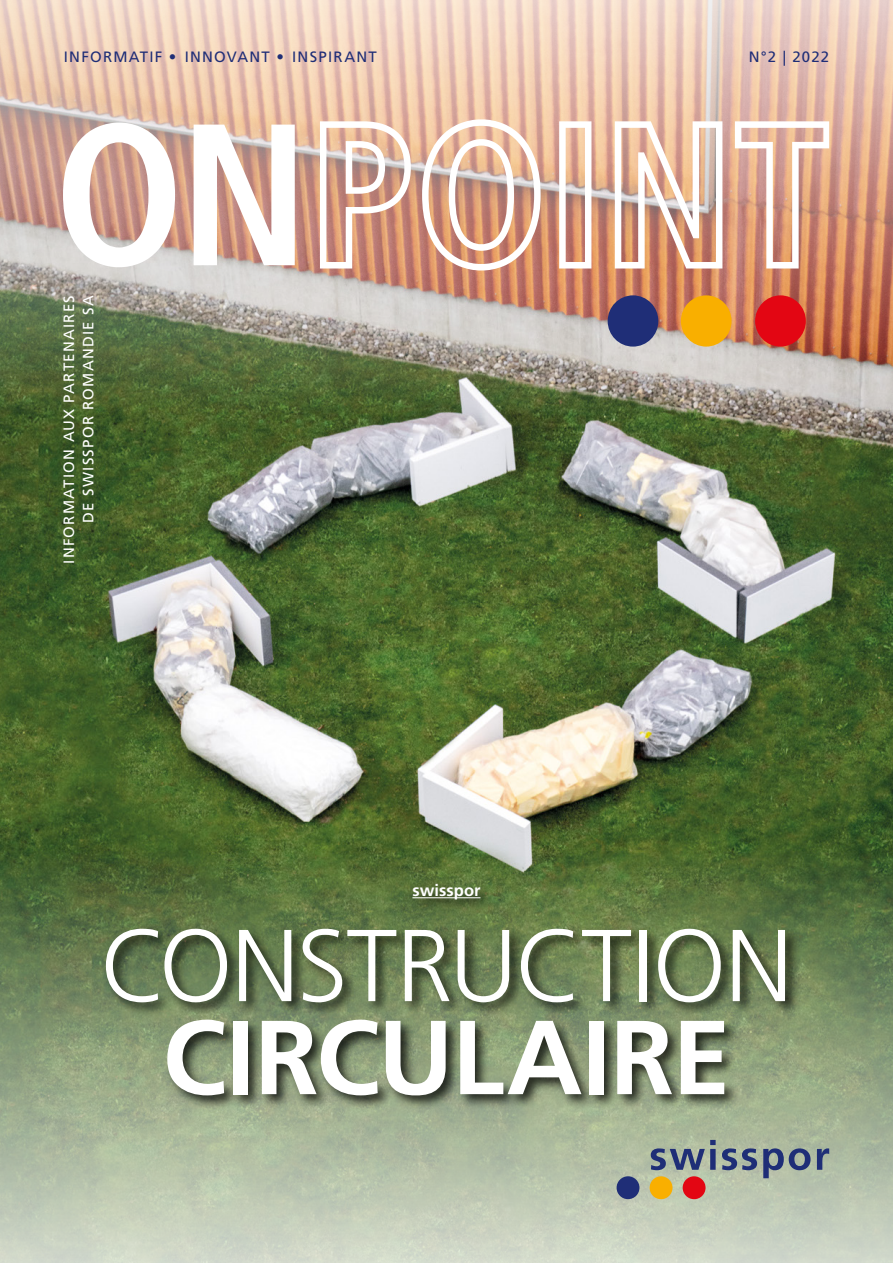
<style>
.page{position:relative;width:893px;height:1263px;background:#fff}
.page>*{position:absolute;margin:0;border:0;box-sizing:border-box;transform-origin:0 0}
.t1{font:700 105px "Frutiger LT Com";letter-spacing:-.01em;color:#fff}
.t2{font:300 102px "Frutiger LT Com";letter-spacing:-.015em;color:#fff}
.t3{font:700 16.5px "Frutiger LT Std";letter-spacing:.005em;color:#fff}
.t4{font:15px/19.2px "Frutiger LT Std";letter-spacing:.085em;color:#fff;text-align:right}
.t5{font:15px "Frutiger LT Std";letter-spacing:.085em;color:#1f2e77}
</style>
<div class="page">
<img style="left:0;top:418px;width:893px;height:427px">
<img style="left:0;top:0;width:893px;height:418px">
<svg style="left:63px;top:123px;width:112px;height:144px"></svg>
<svg style="left:194px;top:125px;width:101px;height:140px"></svg>
<svg style="left:320px;top:121px;width:91px;height:147px"></svg>
<svg style="left:422px;top:118px;width:119px;height:152px"></svg>
<svg style="left:559px;top:121px;width:32px;height:147px"></svg>
<svg style="left:615px;top:121px;width:107px;height:147px"></svg>
<svg style="left:735px;top:121px;width:94px;height:147px"></svg>
<div style="left:608px;top:295px;width:50px;height:52px;background:#1f2e77;border-radius:50%"></div>
<div style="left:681px;top:295px;width:51px;height:52px;background:#f9af00;border-radius:50%"></div>
<div style="left:755px;top:295px;width:51px;height:52px;background:#e30613;border-radius:50%"></div>
<svg style="left:0;top:845px;width:893px;height:418px;background:#9aaa8b"></svg>
<svg style="left:651px;top:1140px;width:65px;height:30px;background:#7c8992"></svg>
<svg style="left:722px;top:1148px;width:35px;height:22px"></svg>
<svg style="left:763px;top:1148px;width:47px;height:30px"></svg>
<svg style="left:817px;top:1148px;width:12px;height:22px"></svg>
<div style="left:617px;top:1176px;width:22px;height:23px;background:#1f2e77;border-radius:50%"></div>
<div style="left:650px;top:1176px;width:22px;height:23px;background:#f9af00;border-radius:50%"></div>
<div style="left:683px;top:1176px;width:22px;height:23px;background:#e30613;border-radius:50%"></div>
<div style="left:103px;top:882px;width:697px;height:228px;background:#000;opacity:.75"></div>
<hr style="left:412px;top:897px;width:69px;height:1px;background:#fff">
<p class="t5" style="left:64px;top:48px;width:315px">INFORMATIF • INNOVANT • INSPIRANT</p>
<p class="t5" style="left:749px;top:48px;width:82px">N°2 | 2022</p>
<p class="t4" style="left:60px;top:564px;width:270px;rotate:-90deg">INFORMATION AUX PARTENAIRES<br>DE SWISSPOR ROMANDIE SA</p>
<p class="t3" style="left:412px;top:881px;width:70px">swisspor</p>
<h2 class="t2" style="left:100px;top:906px;width:694px">CONSTRUCTION</h2>
<h1 class="t1" style="left:162px;top:996px;width:570px">CIRCULAIRE</h1>
</div>
